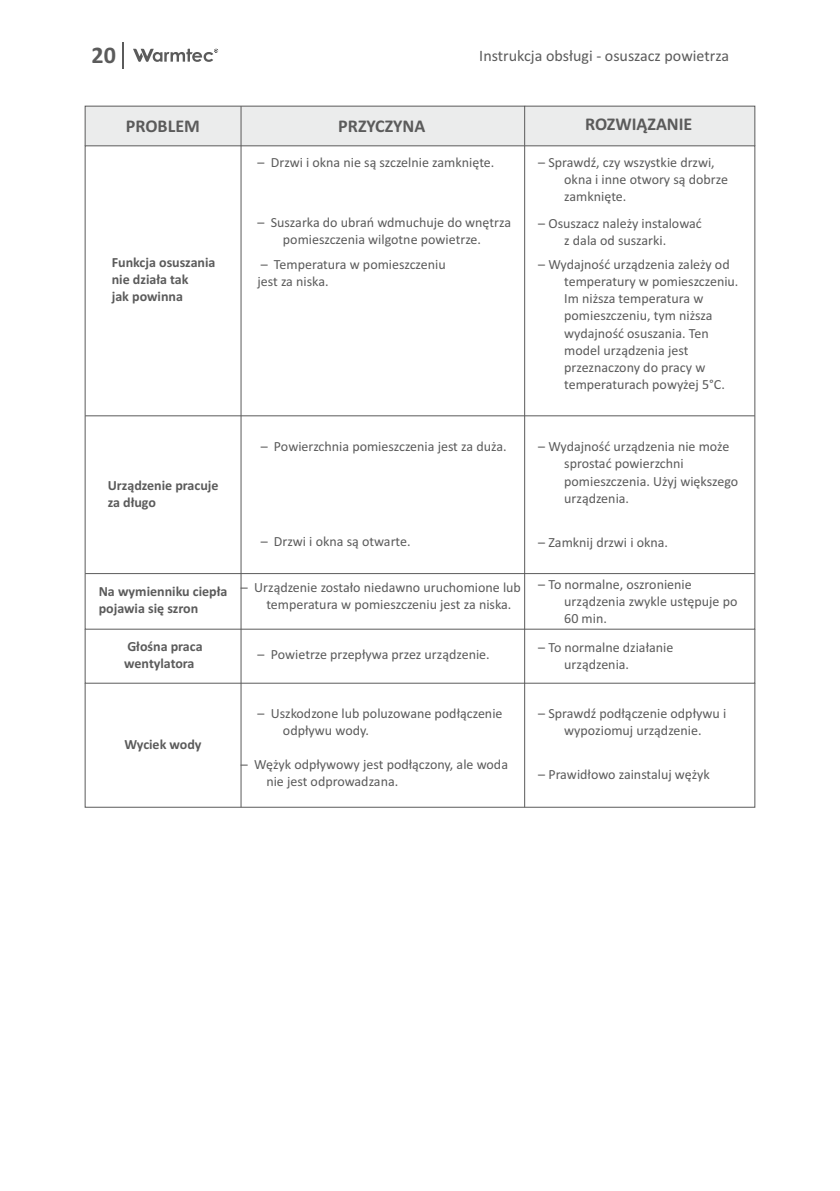
<style>
.page{position:relative;width:840px;height:1191px;background:#fff}
.page>*{position:absolute;margin:0;border:0;box-sizing:border-box;transform-origin:0 0}
.t1{font:700 24px "Calibri";color:#5b5b5b}
.t2{font:700 18px "Calibri";color:#5b5b5b}
.t3{font:16px "Calibri";color:#5b5b5b}
.t4{font:14px/17px "Calibri";color:#5b5b5b}
.t5{font:700 14px/17px "Calibri";color:#5b5b5b}
</style>
<div class="page">
<svg style="left:123px;top:42px;width:1px;height:27px"></svg>
<svg style="left:133px;top:48px;width:85px;height:14px"></svg>
<div style="left:85px;top:682px;width:670px;height:125px;border:1px solid #5b5b5b"></div>
<hr style="left:524px;top:146px;width:1px;height:661px;background:#5b5b5b">
<hr style="left:240px;top:416px;width:1px;height:391px;background:#5b5b5b">
<hr style="left:240px;top:106px;width:1px;height:310px;background:#5b5b5b">
<hr style="left:85px;top:416px;width:1px;height:157px;background:#5b5b5b">
<hr style="left:754px;top:416px;width:1px;height:157px;background:#5b5b5b">
<div style="left:85px;top:573px;width:670px;height:56px;border:1px solid #5b5b5b"></div>
<div style="left:85px;top:628px;width:670px;height:55px;border:1px solid #5b5b5b"></div>
<svg style="left:84px;top:105px;width:671px;height:42px;background:#e3e4e4"></svg>
<h1 class="t1" style="left:91px;top:45px;width:26px">20</h1>
<p class="t3" style="left:479px;top:49px;width:251px">Instrukcja obsługi - osuszacz powietrza</p>
<p class="t2" style="left:126px;top:118px;width:75px">PROBLEM</p>
<p class="t2" style="left:338px;top:118px;width:88px">PRZYCZYNA</p>
<p class="t2" style="left:584px;top:117px;width:109px">ROZWIĄZANIE</p>
<p class="t4" style="left:257px;top:155px;width:238px">– Drzwi i okna nie są szczelnie zamknięte.</p>
<p class="t4" style="left:564px;top:155px;width:165px;text-indent:-26px">– Sprawdź, czy wszystkie drzwi, okna i inne otwory są dobrze zamknięte.</p>
<p class="t4" style="left:564px;top:215px;width:139px;text-indent:-26px">– Osuszacz należy instalować z dala od suszarki.</p>
<p class="t4" style="left:257px;top:215px;width:255px;text-align:center">– Suszarka do ubrań wdmuchuje do wnętrza pomieszczenia wilgotne powietrze.</p>
<p class="t4" style="left:257px;top:257px;width:190px">– Temperatura w pomieszczeniu jest za niska.</p>
<p class="t5" style="left:112px;top:255px;width:105px">Funkcja osuszania nie działa tak<br>jak powinna</p>
<p class="t4" style="left:564px;top:257px;width:176px;text-indent:-26px">– Wydajność urządzenia zależy od temperatury w pomieszczeniu.<br>Im niższa temperatura w pomieszczeniu, tym niższa wydajność osuszania. Ten model urządzenia jest przeznaczony do pracy w temperaturach powyżej 5°C.</p>
<p class="t5" style="left:108px;top:477px;width:112px">Urządzenie pracuje za długo</p>
<p class="t5" style="left:99px;top:584px;width:130px">Na wymienniku ciepła pojawia się szron</p>
<p class="t5" style="left:124px;top:639px;width:80px">Głośna praca wentylatora</p>
<p class="t4" style="left:260px;top:439px;width:247px">– Powierzchnia pomieszczenia jest za duża.</p>
<p class="t4" style="left:260px;top:534px;width:151px">– Drzwi i okna są otwarte.</p>
<p class="t4" style="left:266px;top:580px;width:256px;text-indent:-25px">– Urządzenie zostało niedawno uruchomione lub temperatura w pomieszczeniu jest za niska.</p>
<p class="t4" style="left:257px;top:647px;width:234px">– Powietrze przepływa przez urządzenie.</p>
<p class="t5" style="left:124px;top:736px;width:79px">Wyciek wody</p>
<p class="t4" style="left:283px;top:706px;width:221px;text-indent:-25px">– Uszkodzone lub poluzowane podłączenie odpływu wody.</p>
<p class="t4" style="left:266px;top:757px;width:243px;text-indent:-25px">– Wężyk odpływowy jest podłączony, ale woda nie jest odprowadzana.</p>
<p class="t4" style="left:564px;top:439px;width:175px;text-indent:-26px">– Wydajność urządzenia nie może sprostać powierzchni pomieszczenia. Użyj większego urządzenia.</p>
<p class="t4" style="left:538px;top:535px;width:131px">– Zamknij drzwi i okna.</p>
<p class="t4" style="left:564px;top:576px;width:175px;text-indent:-26px">– To normalne, oszronienie urządzenia zwykle ustępuje po<br>60 min.</p>
<p class="t4" style="left:564px;top:640px;width:111px;text-indent:-26px">– To normalne działanie urządzenia.</p>
<p class="t4" style="left:538px;top:706px;width:189px;text-align:center">– Sprawdź podłączenie odpływu i wypoziomuj urządzenie.</p>
<p class="t4" style="left:538px;top:767px;width:173px">– Prawidłowo zainstaluj wężyk</p>
</div>
